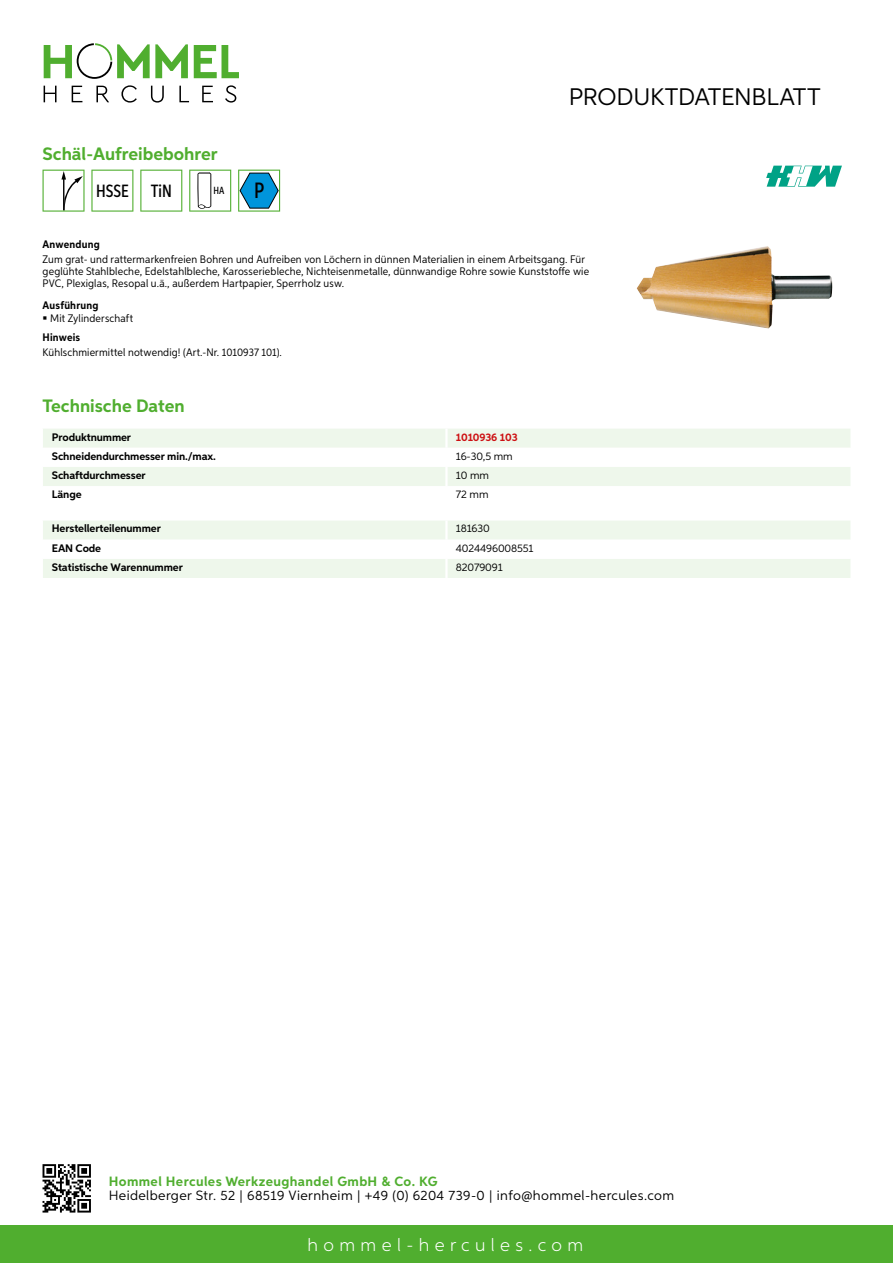
<style>
.page{position:relative;width:893px;height:1263px;background:#fff}
.page>*{position:absolute;margin:0;border:0;box-sizing:border-box;transform-origin:0 0}
.t1{font:24px "Aspira";letter-spacing:-.01em;color:#000}
.t2{font:500 22.2px "Aspira XX Nar";color:#000}
.t3{font:700 18px "Aspira";color:#50ae2f}
.t4{font:300 18px "Aspira";letter-spacing:.3em;color:#fff}
.t5{font:500 17.85px "Aspira XX Nar";color:#000}
.t6{font:13.5px "Aspira";letter-spacing:.03em;color:#000}
.t7{font:700 13.5px "Aspira";letter-spacing:.03em;color:#50ae2f}
.t8{font:10.95px/12px "Aspira Nar";letter-spacing:.015em;color:#000}
.t9{font:700 10.95px "Aspira";letter-spacing:-.01em;color:#000}
.t10{font:10.95px "Aspira";letter-spacing:-.01em;color:#000}
.t11{font:700 10.95px "Aspira Nar";letter-spacing:.02em;color:#000}
.t12{font:700 10.95px "Aspira";letter-spacing:-.01em;color:#cd1013}
.t13{font:500 10.35px "Aspira XX Nar";color:#000}
</style>
<div class="page">
<div style="left:0;top:1226px;width:893px;height:37px;background:#50ae2f"></div>
<svg style="left:43px;top:1164px;width:48px;height:48px"></svg>
<svg style="left:194px;top:45px;width:45px;height:33px"></svg>
<svg style="left:44px;top:43px;width:144px;height:36px"></svg>
<svg style="left:44px;top:86px;width:13px;height:16px"></svg>
<svg style="left:72px;top:86px;width:10px;height:16px"></svg>
<svg style="left:96px;top:86px;width:13px;height:16px"></svg>
<svg style="left:121px;top:85px;width:16px;height:18px"></svg>
<svg style="left:151px;top:86px;width:13px;height:17px"></svg>
<svg style="left:179px;top:86px;width:10px;height:16px"></svg>
<svg style="left:202px;top:86px;width:11px;height:16px"></svg>
<svg style="left:225px;top:85px;width:11px;height:18px"></svg>
<div style="left:43px;top:429px;width:807px;height:19px;background:#eef7eb"></div>
<div style="left:43px;top:467px;width:807px;height:19px;background:#eef7eb"></div>
<hr style="left:445px;top:429px;width:3px;height:19px;background:#fff">
<hr style="left:445px;top:467px;width:3px;height:19px;background:#fff">
<svg style="left:43px;top:521px;width:807px;height:57px"></svg>
<hr style="left:445px;top:559px;width:3px;height:19px;background:#fff">
<svg style="left:43px;top:170px;width:42px;height:42px"></svg>
<svg style="left:91px;top:170px;width:42px;height:42px"></svg>
<svg style="left:140px;top:170px;width:42px;height:42px"></svg>
<svg style="left:189px;top:170px;width:42px;height:42px"></svg>
<svg style="left:238px;top:170px;width:42px;height:42px"></svg>
<img style="left:637px;top:246px;width:196px;height:82px">
<svg style="left:766px;top:166px;width:76px;height:21px"></svg>
<h3 class="t3" style="left:43px;top:142px;width:177px">Schäl-Aufreibebohrer</h3>
<h3 class="t5" style="left:96px;top:180px;width:77px">HSSE TiN</h3>
<p class="t13" style="left:213px;top:185px;width:12px">HA</p>
<h2 class="t2" style="left:254px;top:177px;width:12px">P</h2>
<h1 class="t1" style="left:569px;top:82px;width:253px">Produktdatenblatt</h1>
<p class="t11" style="left:43px;top:237px;width:59px">Anwendung</p>
<p class="t8" style="left:43px;top:253px;width:548px">Zum grat- und rattermarkenfreien Bohren und Aufreiben von Löchern in dünnen Materialien in einem Arbeitsgang. Für geglühte Stahlbleche, Edelstahlbleche, Karosseriebleche, Nichteisenmetalle, dünnwandige Rohre sowie Kunststoffe wie<br>PVC, Plexiglas, Resopal u.ä., außerdem Hartpapier, Sperrholz usw.</p>
<p class="t11" style="left:43px;top:298px;width:58px">Ausführung</p>
<p class="t8" style="left:50px;top:312px;width:84px">Mit Zylinderschaft</p>
<p class="t11" style="left:43px;top:330px;width:39px">Hinweis</p>
<p class="t8" style="left:43px;top:346px;width:241px">Kühlschmiermittel notwendig! (Art.-Nr. 1010937 101).</p>
<h3 class="t3" style="left:43px;top:394px;width:144px">Technische Daten</h3>
<p class="t9" style="left:52px;top:430px;width:81px">Produktnummer</p>
<p class="t12" style="left:456px;top:430px;width:63px">1010936 103</p>
<p class="t9" style="left:52px;top:449px;width:166px">Schneidendurchmesser min./max.</p>
<p class="t10" style="left:456px;top:449px;width:58px">16-30,5 mm</p>
<p class="t9" style="left:52px;top:468px;width:95px">Schaftdurchmesser</p>
<p class="t10" style="left:456px;top:468px;width:35px">10 mm</p>
<p class="t9" style="left:52px;top:487px;width:31px">Länge</p>
<p class="t10" style="left:456px;top:487px;width:34px">72 mm</p>
<p class="t9" style="left:52px;top:522px;width:111px">Herstellerteilenummer</p>
<p class="t10" style="left:456px;top:522px;width:35px">181630</p>
<p class="t9" style="left:52px;top:541px;width:51px">EAN Code</p>
<p class="t10" style="left:456px;top:541px;width:79px">4024496008551</p>
<p class="t9" style="left:52px;top:560px;width:132px">Statistische Warennummer</p>
<p class="t10" style="left:456px;top:560px;width:48px">82079091</p>
<p class="t7" style="left:109px;top:1172px;width:330px">Hommel Hercules Werkzeughandel GmbH &amp; Co. KG</p>
<p class="t6" style="left:109px;top:1187px;width:567px">Heidelberger Str. 52 | 68519 Viernheim | +49 (0) 6204 739-0 | info@hommel-hercules.com</p>
<h3 class="t4" style="left:307px;top:1234px;width:277px">hommel-hercules.com</h3>
</div>
